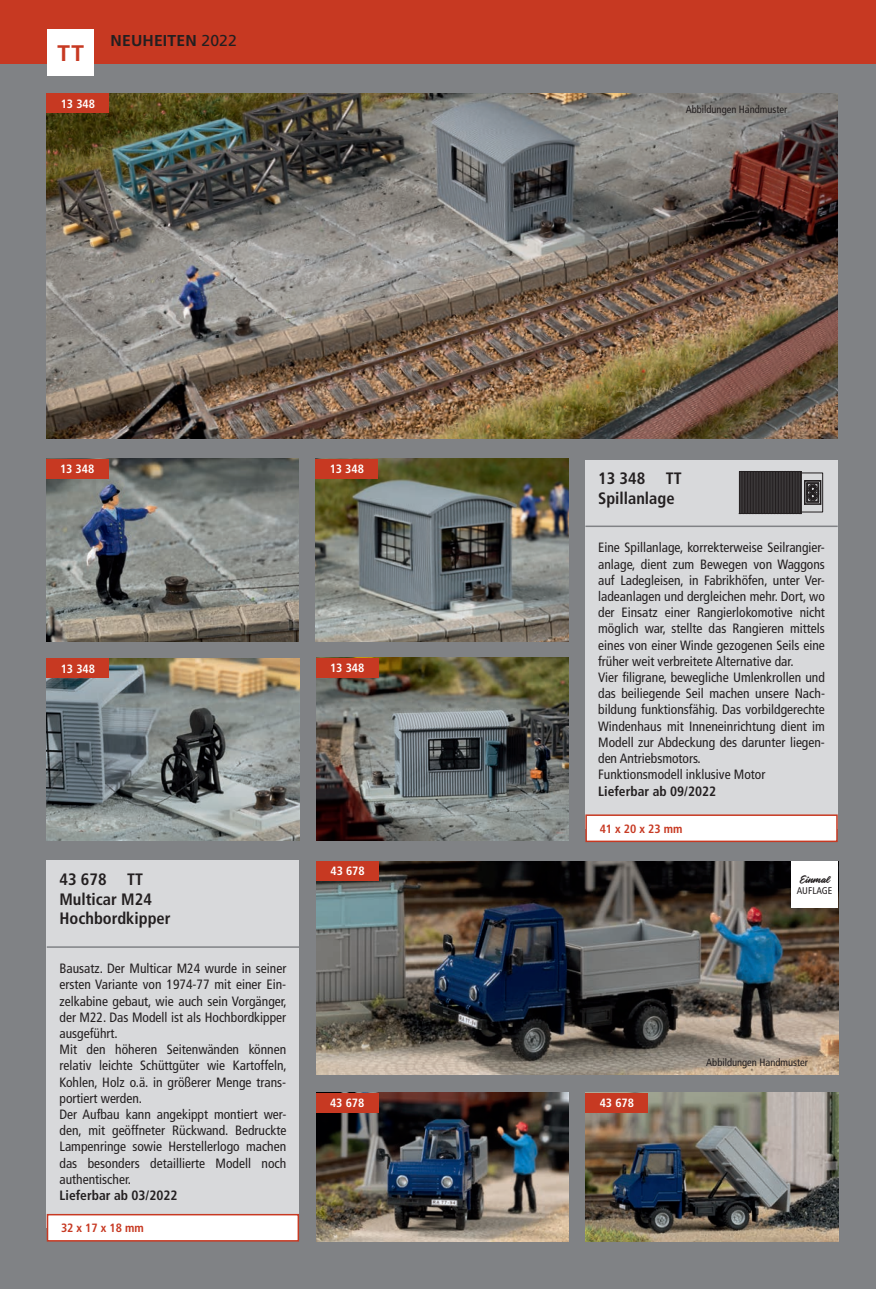
<style>
.page{position:relative;width:876px;height:1289px;background:#fff}
.page>*{position:absolute;margin:0;border:0;box-sizing:border-box;transform-origin:0 0}
.t1{font:700 22.5px "Frutiger LT Com";color:#c73922}
.t2{font:700 condensed 16.5px/19.8px "Frutiger LT Com";color:#231f20}
.t3{font:700 15.75px "Frutiger LT Com";letter-spacing:.01em;color:#231f20}
.t4{font:condensed 13.5px/16.2px "Frutiger LT Com";color:#231f20}
.t5{font:700 condensed 13.5px "Frutiger LT Com";color:#231f20}
.t6{font:13.5px "Knight Brush";color:#231f20}
.t7{font:700 condensed 12px "Frutiger LT Com";color:#fff}
.t8{font:700 condensed 12px "Frutiger LT Com";color:#c73922}
.t9{font:condensed 10.5px "Frutiger LT Com";color:#231f20}
.t10{font:condensed 9.75px "Frutiger LT Com";letter-spacing:.01em;color:#231f20}
.s1{font-weight:400}
</style>
<div class="page">
<div style="left:0;top:0;width:876px;height:1288px;background:#808285"></div>
<div style="left:0;top:0;width:876px;height:64px;background:#c73922"></div>
<div style="left:47px;top:29px;width:47px;height:47px;background:#fff"></div>
<img style="left:47px;top:94px;width:791px;height:344px">
<div style="left:47px;top:94px;width:62px;height:19px;background:#c73922"></div>
<img style="left:47px;top:658px;width:252px;height:182px">
<img style="left:316px;top:458px;width:252px;height:183px">
<div style="left:316px;top:458px;width:62px;height:20px;background:#c73922"></div>
<img style="left:316px;top:658px;width:252px;height:182px">
<div style="left:316px;top:658px;width:62px;height:19px;background:#c73922"></div>
<div style="left:47px;top:658px;width:62px;height:20px;background:#c73922"></div>
<img style="left:46px;top:458px;width:253px;height:183px">
<div style="left:46px;top:458px;width:62px;height:20px;background:#c73922"></div>
<img style="left:316px;top:861px;width:522px;height:213px">
<img style="left:316px;top:1092px;width:253px;height:149px">
<div style="left:316px;top:861px;width:63px;height:19px;background:#c73922"></div>
<div style="left:316px;top:1092px;width:62px;height:20px;background:#c73922"></div>
<div style="left:791px;top:861px;width:47px;height:47px;background:#fff"></div>
<img style="left:586px;top:1092px;width:252px;height:149px">
<div style="left:586px;top:1092px;width:62px;height:20px;background:#c73922"></div>
<div style="left:585px;top:460px;width:253px;height:368px;background:#d8d9db"></div>
<hr style="left:585px;top:525px;width:253px;height:2px;background:#808285">
<div style="left:586px;top:815px;width:251px;height:26px;background:#fff"></div>
<div style="left:585px;top:814px;width:253px;height:28px;border:2px solid #c73922"></div>
<div style="left:47px;top:860px;width:252px;height:367px;background:#d8d9db"></div>
<hr style="left:47px;top:946px;width:252px;height:1px;background:#808285">
<div style="left:48px;top:1214px;width:250px;height:26px;background:#fff"></div>
<div style="left:47px;top:1213px;width:252px;height:28px;border:2px solid #c73922"></div>
<div style="left:801px;top:472px;width:1px;height:41px;border:1px solid #231f20"></div>
<hr style="left:799px;top:471px;width:1px;height:42px;background:#231f20">
<hr style="left:800px;top:471px;width:1px;height:42px;background:#231f20">
<hr style="left:798px;top:471px;width:1px;height:42px;background:#231f20">
<hr style="left:797px;top:471px;width:1px;height:42px;background:#231f20">
<hr style="left:796px;top:471px;width:1px;height:42px;background:#231f20">
<hr style="left:795px;top:471px;width:1px;height:42px;background:#231f20">
<hr style="left:794px;top:471px;width:1px;height:42px;background:#231f20">
<hr style="left:793px;top:471px;width:1px;height:42px;background:#231f20">
<hr style="left:792px;top:471px;width:1px;height:42px;background:#231f20">
<hr style="left:791px;top:471px;width:1px;height:42px;background:#231f20">
<hr style="left:790px;top:471px;width:1px;height:42px;background:#231f20">
<hr style="left:789px;top:471px;width:1px;height:42px;background:#231f20">
<hr style="left:788px;top:471px;width:1px;height:42px;background:#231f20">
<hr style="left:787px;top:471px;width:1px;height:42px;background:#231f20">
<hr style="left:786px;top:471px;width:1px;height:42px;background:#231f20">
<hr style="left:785px;top:471px;width:1px;height:42px;background:#231f20">
<hr style="left:784px;top:471px;width:1px;height:42px;background:#231f20">
<hr style="left:783px;top:471px;width:1px;height:42px;background:#231f20">
<hr style="left:782px;top:471px;width:1px;height:42px;background:#231f20">
<hr style="left:781px;top:471px;width:1px;height:42px;background:#231f20">
<hr style="left:780px;top:471px;width:1px;height:42px;background:#231f20">
<hr style="left:779px;top:471px;width:1px;height:42px;background:#231f20">
<hr style="left:778px;top:471px;width:1px;height:42px;background:#231f20">
<hr style="left:777px;top:471px;width:1px;height:42px;background:#231f20">
<hr style="left:776px;top:471px;width:1px;height:42px;background:#231f20">
<hr style="left:775px;top:471px;width:1px;height:42px;background:#231f20">
<hr style="left:774px;top:471px;width:1px;height:42px;background:#231f20">
<hr style="left:773px;top:471px;width:1px;height:42px;background:#231f20">
<hr style="left:772px;top:471px;width:1px;height:42px;background:#231f20">
<hr style="left:771px;top:471px;width:1px;height:42px;background:#231f20">
<hr style="left:770px;top:471px;width:1px;height:42px;background:#231f20">
<hr style="left:769px;top:471px;width:1px;height:42px;background:#231f20">
<hr style="left:768px;top:471px;width:1px;height:42px;background:#231f20">
<hr style="left:767px;top:471px;width:1px;height:42px;background:#231f20">
<hr style="left:766px;top:471px;width:1px;height:42px;background:#231f20">
<hr style="left:765px;top:471px;width:1px;height:42px;background:#231f20">
<hr style="left:764px;top:471px;width:1px;height:42px;background:#231f20">
<hr style="left:763px;top:471px;width:1px;height:42px;background:#231f20">
<hr style="left:762px;top:471px;width:1px;height:42px;background:#231f20">
<hr style="left:761px;top:471px;width:1px;height:42px;background:#231f20">
<hr style="left:760px;top:471px;width:1px;height:42px;background:#231f20">
<hr style="left:759px;top:471px;width:1px;height:42px;background:#231f20">
<hr style="left:758px;top:471px;width:1px;height:42px;background:#231f20">
<hr style="left:757px;top:471px;width:1px;height:42px;background:#231f20">
<hr style="left:756px;top:471px;width:1px;height:42px;background:#231f20">
<hr style="left:755px;top:471px;width:1px;height:42px;background:#231f20">
<hr style="left:754px;top:471px;width:1px;height:42px;background:#231f20">
<hr style="left:753px;top:471px;width:1px;height:42px;background:#231f20">
<hr style="left:752px;top:471px;width:1px;height:42px;background:#231f20">
<hr style="left:751px;top:471px;width:1px;height:42px;background:#231f20">
<hr style="left:750px;top:471px;width:1px;height:42px;background:#231f20">
<hr style="left:749px;top:471px;width:1px;height:42px;background:#231f20">
<hr style="left:748px;top:471px;width:1px;height:42px;background:#231f20">
<hr style="left:747px;top:471px;width:1px;height:42px;background:#231f20">
<hr style="left:746px;top:471px;width:1px;height:42px;background:#231f20">
<hr style="left:745px;top:471px;width:1px;height:42px;background:#231f20">
<hr style="left:744px;top:471px;width:1px;height:42px;background:#231f20">
<hr style="left:743px;top:471px;width:1px;height:42px;background:#231f20">
<hr style="left:742px;top:471px;width:1px;height:42px;background:#231f20">
<hr style="left:741px;top:471px;width:1px;height:42px;background:#231f20">
<svg style="left:739px;top:513px;width:62px;height:1px"></svg>
<hr style="left:739px;top:471px;width:1px;height:42px;background:#231f20">
<hr style="left:740px;top:471px;width:1px;height:42px;background:#231f20">
<div style="left:801px;top:473px;width:22px;height:39px;border:1px solid #231f20"></div>
<svg style="left:804px;top:480px;width:17px;height:25px"></svg>
<h1 class="t1" style="left:57px;top:40px;width:28px">TT</h1>
<p class="t7" style="left:61px;top:97px;width:36px">13 348</p>
<p class="t3" style="left:111px;top:32px;width:128px">NEUHEITEN <span class="s1">2022</span></p>
<p class="t7" style="left:60px;top:462px;width:36px">13 348</p>
<p class="t7" style="left:330px;top:462px;width:36px">13 348</p>
<p class="t7" style="left:61px;top:661px;width:36px">13 348</p>
<p class="t7" style="left:330px;top:661px;width:36px">13 348</p>
<p class="t2" style="left:60px;top:869px;width:113px">43 678 TT<br>Multicar M24<br>Hochbordkipper</p>
<p class="t4" style="left:60px;top:960px;width:229px">Bausatz. Der Multicar M24 wurde in seiner ersten Variante von 1974-77 mit einer Ein&shy;zelkabine gebaut, wie auch sein Vorgänger, der M22. Das Modell ist als Hochbordkipper ausgeführt.<br>Mit den höheren Seitenwänden können relativ leichte Schüttgüter wie Kartoffeln, Kohlen, Holz o.ä. in größerer Menge trans&shy;portiert werden.<br>Der Aufbau kann angekippt montiert wer&shy;den, mit geöffneter Rückwand. Bedruckte Lampenringe sowie Herstellerlogo machen das besonders detaillierte Modell noch authentischer.</p>
<p class="t5" style="left:60px;top:1187px;width:119px">Lieferbar ab 03/2022</p>
<p class="t8" style="left:61px;top:1220px;width:84px">32 x 17 x 18 mm</p>
<p class="t7" style="left:330px;top:864px;width:36px">43 678</p>
<p class="t7" style="left:330px;top:1095px;width:36px">43 678</p>
<p class="t9" style="left:686px;top:103px;width:103px">Abbildungen Handmuster</p>
<p class="t2" style="left:598px;top:468px;width:85px">13 348 TT<br>Spillanlage</p>
<p class="t4" style="left:598px;top:539px;width:228px">Eine Spillanlage, korrekterweise Seilrangier&shy;anlage, dient zum Bewegen von Waggons auf Ladegleisen, in Fabrikhöfen, unter Ver&shy;ladeanlagen und dergleichen mehr. Dort, wo der Einsatz einer Rangierlokomotive nicht möglich war, stellte das Rangieren mittels eines von einer Winde gezogenen Seils eine früher weit verbreitete Alternative dar.<br>Vier filigrane, bewegliche Umlenkrollen und das beiliegende Seil machen unsere Nach&shy;bildung funktionsfähig. Das vorbildgerechte Windenhaus mit Inneneinrichtung dient im Modell zur Abdeckung des darunter liegen&shy;den Antriebsmotors.<br>Funktionsmodell inklusive Motor</p>
<p class="t5" style="left:598px;top:782px;width:119px">Lieferbar ab 09/2022</p>
<p class="t8" style="left:600px;top:821px;width:84px">41 x 20 x 23 mm</p>
<p class="t6" style="left:800px;top:872px;width:32px">Einmal</p>
<p class="t10" style="left:797px;top:885px;width:37px">AUFLAGE</p>
<p class="t7" style="left:600px;top:1095px;width:36px">43 678</p>
<p class="t9" style="left:706px;top:1056px;width:103px">Abbildungen Handmuster</p>
</div>
